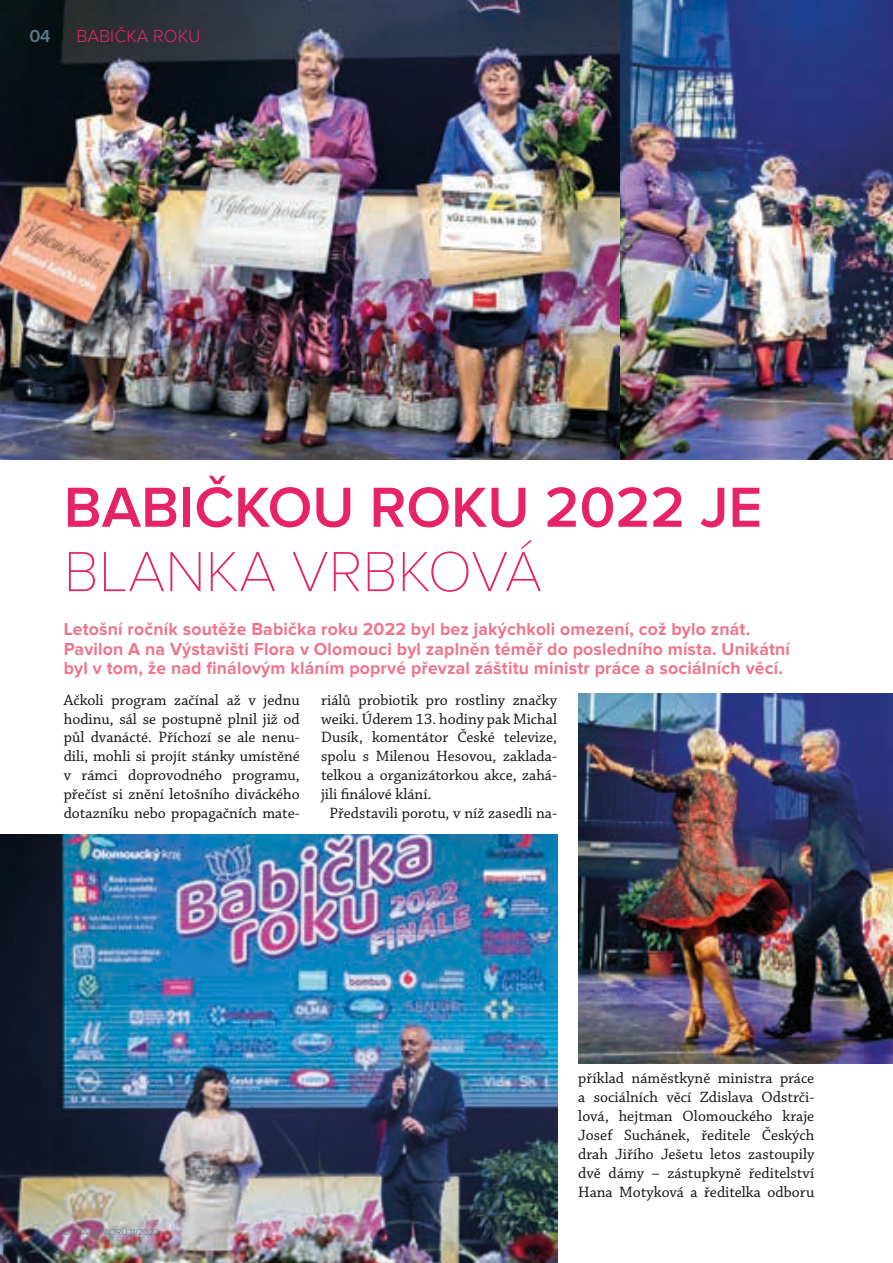
<style>
.page{position:relative;width:893px;height:1263px;background:#fff}
.page>*{position:absolute;margin:0;border:0;box-sizing:border-box;transform-origin:0 0}
.t1{font:600 58.5px "Proxima Nova";color:#e72463}
.t2{font:100 58.5px "Proxima Nova T";color:#e72463}
.t3{font:700 18px/19.8px "Proxima Nova";letter-spacing:.01em;color:#ee758b}
.t4{font:300 18px "Proxima Nova";color:#e72463}
.t5{font:600 18px "Proxima Nova";color:#5e7a8b}
.t6{font:15.75px/18.9px "Chaparral Pro";color:#121310;text-align:justify}
.t7{font:300 9px "Proxima Nova";color:#5e7a8b}
</style>
<div class="page">
<img style="left:0;top:0;width:620px;height:459px">
<img style="left:620px;top:0;width:273px;height:459px">
<img style="left:578px;top:693px;width:315px;height:371px">
<img style="left:0;top:834px;width:557px;height:429px">
<p class="t5" style="left:29px;top:28px;width:23px">04</p>
<p class="t4" style="left:77px;top:28px;width:10px">BABI</p>
<p class="t4" style="left:114px;top:28px;width:88px">ČKA ROKU</p>
<h1 class="t1" style="left:64px;top:480px;width:700px">BABIČKOU ROKU 2022 JE</h1>
<h1 class="t2" style="left:64px;top:538px;width:480px">BLANKA VRBKOVÁ</h1>
<p class="t3" style="left:64px;top:620px;width:728px">Letošní ročník soutěže Babička roku 2022 byl bez jakýchkoli omezení, což bylo znát.<br>Pavilon A na Výstavišti Flora v Olomouci byl zaplněn téměř do posledního místa. Unikátní byl v tom, že nad finálovým kláním poprvé převzal záštitu ministr práce a sociálních věcí.</p>
<p class="t6" style="left:64px;top:691px;width:238px">Ačkoli program začínal až v jednu hodinu, sál se postupně plnil již od půl dvanácté. Příchozí se ale nenu&shy;dili, mohli si projít stánky umístěné v rámci doprovodného programu, přečíst si znění letošního diváckého dotazníku nebo propagačních mate-</p>
<p class="t6" style="left:321px;top:691px;width:237px">riálů probiotik pro rostliny značky</p>
<p class="t6" style="left:321px;top:710px;width:237px">weiki. Úderem 13. hodiny pak Michal</p>
<p class="t6" style="left:321px;top:729px;width:237px">Dusík, komentátor České televize,</p>
<p class="t6" style="left:321px;top:748px;width:238px">spolu s Milenou Hesovou, zaklada-</p>
<p class="t6" style="left:321px;top:766px;width:237px">telkou a organizátorkou akce, zahá-</p>
<p class="t6" style="left:321px;top:785px;width:112px">jili finálové klání.</p>
<p class="t6" style="left:330px;top:804px;width:229px">Představili porotu, v níž zasedli na-</p>
<p class="t7" style="left:64px;top:1227px;width:97px">DOBA SENIORŮ 11/2022</p>
<p class="t6" style="left:578px;top:1069px;width:238px">příklad náměstkyně ministra práce a sociálních věcí Zdislava Odstrči&shy;lová, hejtman Olomouckého kraje Josef Suchánek, ředitele Českých drah Jiřího Ješetu letos zastoupily dvě dámy – zástupkyně ředitelství Hana Motyková a ředitelka odboru</p>
</div>
